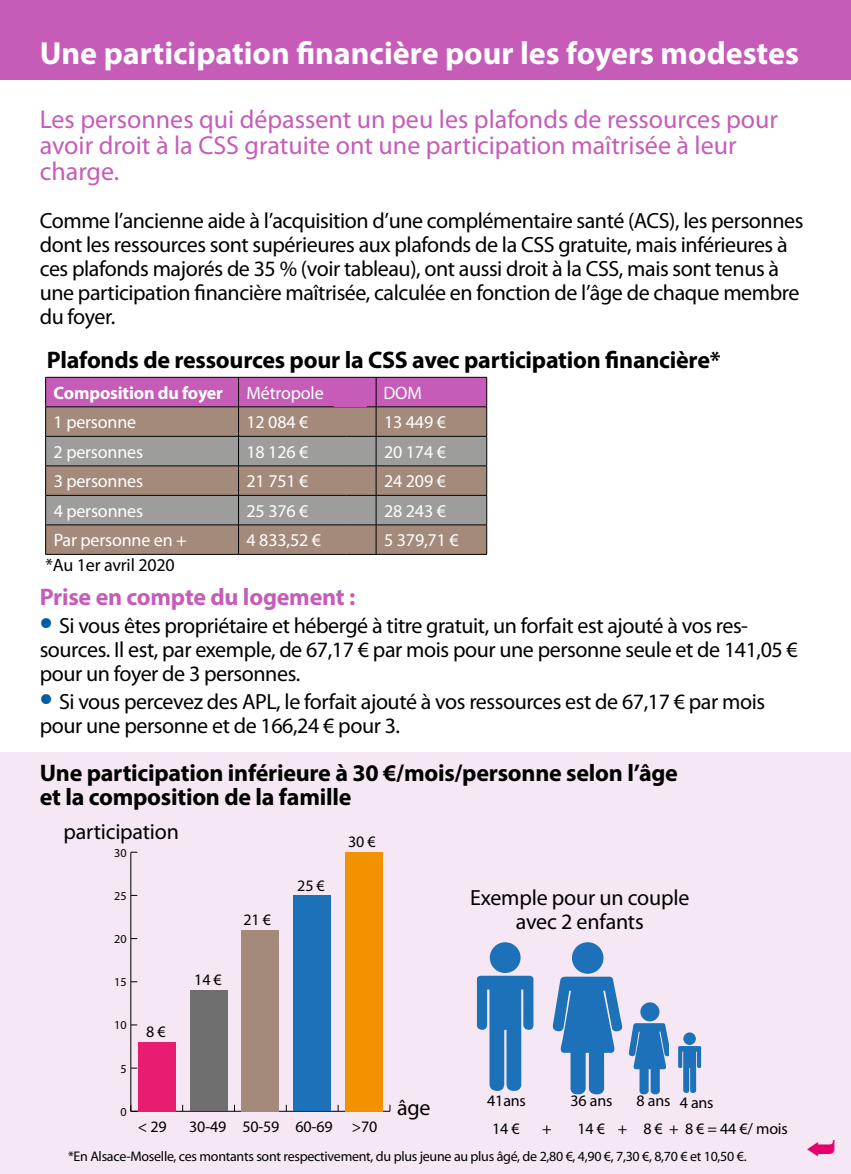
<style>
.page{position:relative;width:851px;height:1174px;background:#fff}
.page>*{position:absolute;margin:0;border:0;box-sizing:border-box;transform-origin:0 0}
.t1{font:700 32px "Myriad Pro";color:#fff}
.t2{font:26px/26px "Myriad Pro";color:#c65cb8}
.t3{font:700 24px/24px "Myriad Pro";letter-spacing:-.01em;color:#000}
.t4{font:700 24px "Myriad Pro";letter-spacing:-.01em;color:#c65cb8}
.t5{font:22px/24px "Myriad Pro";letter-spacing:-.02em;color:#000}
.t6{font:18px "Myriad Pro";letter-spacing:-.01em;color:#fff}
.t7{font:700 18px "Myriad Pro";letter-spacing:-.01em;color:#fff}
.t8{font:18px "Myriad Pro";letter-spacing:-.01em;color:#000}
.t9{font:16px/27.4px "Myriad Pro";letter-spacing:-.01em;color:#000;text-align:center}
.t10{font:14px "Myriad Pro";letter-spacing:-.02em;color:#000}
.t11{font:12.2px "Myriad Pro";color:#000}
.s1{font-weight:700;font-size:38px;color:#005d9f}
</style>
<div class="page">
<div style="left:0;top:752px;width:850px;height:422px;background:#f6e7f4"></div>
<hr style="left:131px;top:1110px;width:259px;height:1px;background:#000">
<hr style="left:130px;top:852px;width:1px;height:259px;background:#000">
<svg style="left:130px;top:1104px;width:7px;height:7px"></svg>
<div style="left:138px;top:1042px;width:37px;height:69px;background:#e71d72"></div>
<div style="left:190px;top:990px;width:37px;height:121px;background:#706f6f"></div>
<div style="left:242px;top:930px;width:37px;height:181px;background:#a48a7a"></div>
<div style="left:293px;top:895px;width:38px;height:216px;background:#1d71b8"></div>
<div style="left:345px;top:852px;width:37px;height:259px;background:#f39200"></div>
<svg style="left:476px;top:942px;width:58px;height:149px"></svg>
<svg style="left:552px;top:942px;width:70px;height:152px"></svg>
<svg style="left:678px;top:1032px;width:23px;height:61px"></svg>
<svg style="left:628px;top:1002px;width:40px;height:92px"></svg>
<div style="left:0;top:0;width:850px;height:79px;background:#c65cb8"></div>
<hr style="left:45px;top:554px;width:193px;height:1px;background:#000">
<hr style="left:238px;top:554px;width:108px;height:1px;background:#000">
<hr style="left:346px;top:554px;width:30px;height:1px;background:#000">
<hr style="left:376px;top:554px;width:111px;height:1px;background:#000">
<svg style="left:45px;top:377px;width:442px;height:177px;background:#a08389"></svg>
<h1 class="t1" style="left:40px;top:32px;width:760px">Une participation financière pour les foyers modestes</h1>
<p class="t2" style="left:40px;top:106px;width:739px">Les personnes qui dépassent un peu les plafonds de ressources pour avoir droit à la CSS gratuite ont une participation maîtrisée à leur charge.</p>
<p class="t5" style="left:40px;top:208px;width:765px">Comme l’ancienne aide à l’acquisition d’une complémentaire santé (ACS), les personnes dont les ressources sont supérieures aux plafonds de la CSS gratuite, mais inférieures à ces plafonds majorés de 35 % (voir tableau), ont aussi droit à la CSS, mais sont tenus à une participation financière maîtrisée, calculée en fonction de l’âge de chaque membre du foyer.</p>
<p class="t3" style="left:47px;top:347px;width:675px">Plafonds de ressources pour la CSS avec participation financière*</p>
<p class="t7" style="left:54px;top:381px;width:171px">Composition du foyer</p>
<p class="t6" style="left:246px;top:382px;width:79px">Métropole</p>
<p class="t6" style="left:383px;top:382px;width:40px">DOM</p>
<p class="t6" style="left:54px;top:411px;width:84px">1 personne</p>
<p class="t6" style="left:246px;top:411px;width:63px">12 084 €</p>
<p class="t6" style="left:384px;top:411px;width:63px">13 449 €</p>
<p class="t6" style="left:54px;top:441px;width:91px">2 personnes</p>
<p class="t6" style="left:246px;top:441px;width:63px">18 126 €</p>
<p class="t6" style="left:384px;top:441px;width:63px">20 174 €</p>
<p class="t6" style="left:54px;top:470px;width:91px">3 personnes</p>
<p class="t6" style="left:246px;top:470px;width:63px">21 751 €</p>
<p class="t6" style="left:384px;top:470px;width:63px">24 209 €</p>
<p class="t6" style="left:54px;top:500px;width:91px">4 personnes</p>
<p class="t6" style="left:246px;top:500px;width:63px">25 376 €</p>
<p class="t6" style="left:384px;top:500px;width:63px">28 243 €</p>
<p class="t6" style="left:54px;top:529px;width:135px">Par personne en +</p>
<p class="t6" style="left:246px;top:529px;width:76px">4 833,52 €</p>
<p class="t6" style="left:384px;top:529px;width:76px">5 379,71 €</p>
<p class="t8" style="left:45px;top:553px;width:131px">*Au 1er avril 2020</p>
<p class="t4" style="left:40px;top:581px;width:317px">Prise en compte du logement :</p>
<p class="t5" style="left:40px;top:613px;width:759px"><span class="s1">•</span> Si vous êtes propriétaire et hébergé à titre gratuit, un forfait est ajouté à vos res&shy;sources. Il est, par exemple, de 67,17 € par mois pour une personne seule et de 141,05 € pour un foyer de 3 personnes.</p>
<p class="t5" style="left:40px;top:689px;width:726px"><span class="s1">•</span> Si vous percevez des APL, le forfait ajouté à vos ressources est de 67,17 € par mois pour une personne et de 166,24 € pour 3.</p>
<p class="t3" style="left:40px;top:760px;width:639px">Une participation inférieure à 30 €/mois/personne selon l’âge et la composition de la famille</p>
<p class="t5" style="left:63px;top:819px;width:117px">participation</p>
<p class="t11" style="left:114px;top:845px;width:14px">30</p>
<p class="t11" style="left:114px;top:888px;width:14px">25</p>
<p class="t11" style="left:114px;top:931px;width:14px">20</p>
<p class="t11" style="left:114px;top:974px;width:14px">15</p>
<p class="t11" style="left:114px;top:1017px;width:14px">10</p>
<p class="t11" style="left:120px;top:1061px;width:8px">5</p>
<p class="t11" style="left:120px;top:1104px;width:8px">0</p>
<p class="t9" style="left:146px;top:1018px;width:21px">8 €</p>
<p class="t9" style="left:194px;top:966px;width:29px">14 €</p>
<p class="t9" style="left:243px;top:905px;width:29px">21 €</p>
<p class="t9" style="left:297px;top:871px;width:29px">25 €</p>
<p class="t9" style="left:348px;top:828px;width:29px">30 €</p>
<p class="t9" style="left:138px;top:1112px;width:30px">&lt; 29</p>
<p class="t9" style="left:189px;top:1112px;width:190px">30-49 50-59 60-69 &gt;70</p>
<p class="t5" style="left:397px;top:1095px;width:35px">âge</p>
<p class="t5" style="left:470px;top:885px;width:221px;text-align:center">Exemple pour un couple avec 2 enfants</p>
<p class="t9" style="left:487px;top:1087px;width:40px">41ans<br>14 €</p>
<p class="t9" style="left:570px;top:1087px;width:43px">36 ans</p>
<p class="t9" style="left:636px;top:1087px;width:78px">8 ans 4 ans</p>
<p class="t9" style="left:542px;top:1114px;width:11px">+</p>
<p class="t9" style="left:577px;top:1114px;width:212px">14 € + 8 € + 8 € = 44 €/ mois</p>
<p class="t10" style="left:68px;top:1147px;width:680px">*En Alsace-Moselle, ces montants sont respectivement, du plus jeune au plus âgé, de 2,80 €, 4,90 €, 7,30 €, 8,70 € et 10,50 €.</p>
</div>
